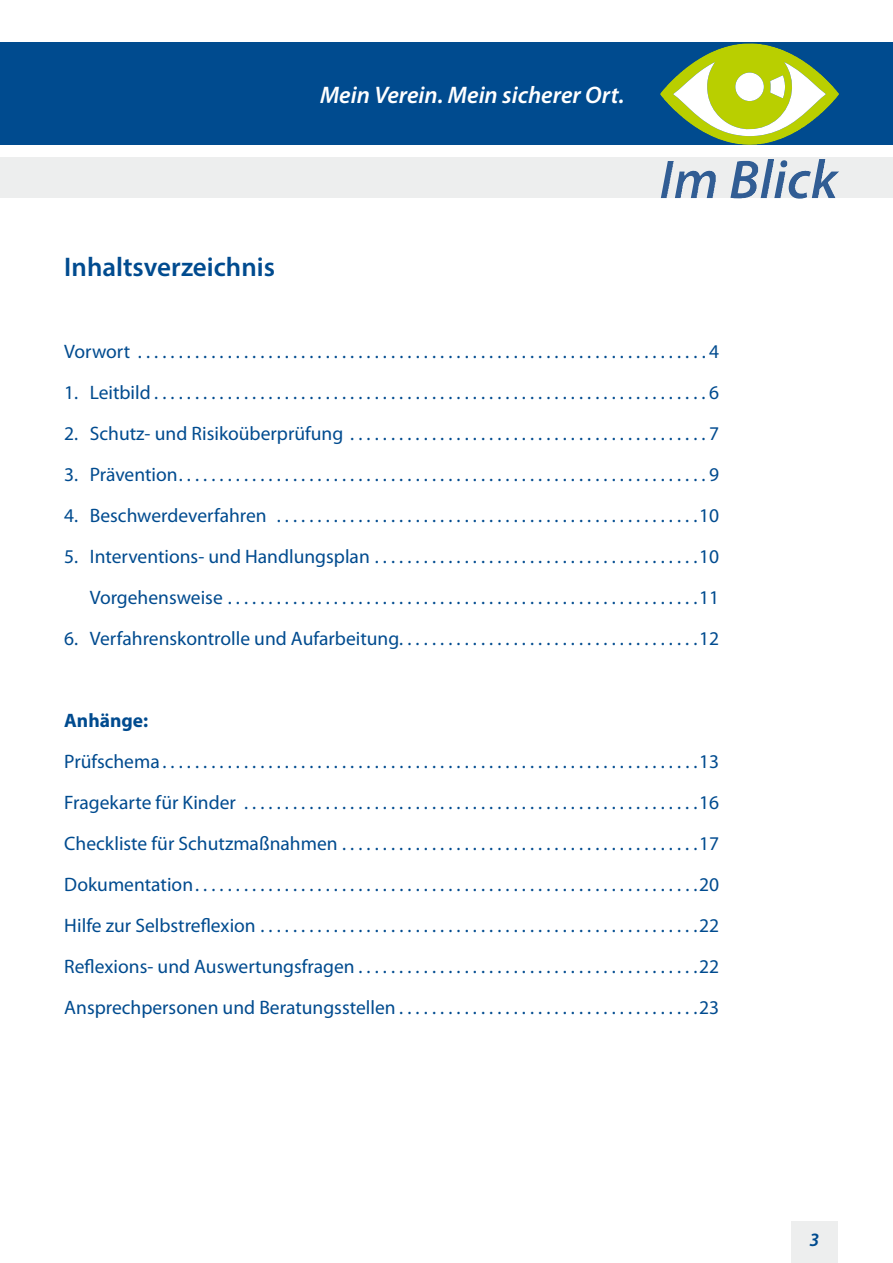
<style>
.page{position:relative;width:893px;height:1263px;background:#fff}
.page>*{position:absolute;margin:0;border:0;box-sizing:border-box;transform-origin:0 0}
.t1{font:italic 600 55.05px "Myriad Pro";color:#315d94}
.Inhalt{font:600 27px "Myriad Pro";color:#004b8f}
.t2{font:italic 600 24px "Myriad Pro";color:#fff}
.Inhalt-2{font:19.5px "Myriad Pro";color:#004b8f}
.Inhalt-3{font:700 19.5px "Myriad Pro";color:#004b8f}
.t3{font:italic 600 18.9px "Myriad Pro";color:#004b8f}
</style>
<div class="page">
<div style="left:0;top:158px;width:893px;height:40px;background:#edeeee"></div>
<div style="left:0;top:43px;width:893px;height:102px;background:#004b8f"></div>
<div style="left:791px;top:1221px;width:46px;height:42px;background:#edeeee"></div>
<svg style="left:660px;top:43px;width:116px;height:102px"></svg>
<p class="Inhalt" style="left:64px;top:249px;width:212px">Inhaltsverzeichnis</p>
<p class="t2" style="left:320px;top:79px;width:306px">Mein Verein. Mein sicherer Ort.</p>
<h1 class="t1" style="left:660px;top:150px;width:180px">Im Blick</h1>
<p class="Inhalt-2" style="left:64px;top:341px;width:656px">Vorwort . . . . . . . . . . . . . . . . . . . . . . . . . . . . . . . . . . . . . . . . . . . . . . . . . . . . . . . . . . . . . . . . . . . . . 4</p>
<p class="Inhalt-2" style="left:64px;top:382px;width:656px">1. Leitbild . . . . . . . . . . . . . . . . . . . . . . . . . . . . . . . . . . . . . . . . . . . . . . . . . . . . . . . . . . . . . . . . . . . 6</p>
<p class="Inhalt-2" style="left:64px;top:423px;width:656px">2. Schutz- und Risikoüberprüfung . . . . . . . . . . . . . . . . . . . . . . . . . . . . . . . . . . . . . . . . . . . 7</p>
<p class="Inhalt-2" style="left:64px;top:464px;width:656px">3. Prävention . . . . . . . . . . . . . . . . . . . . . . . . . . . . . . . . . . . . . . . . . . . . . . . . . . . . . . . . . . . . . . . . 9</p>
<p class="Inhalt-2" style="left:64px;top:505px;width:656px">4. Beschwerdeverfahren . . . . . . . . . . . . . . . . . . . . . . . . . . . . . . . . . . . . . . . . . . . . . . . . . . . 10</p>
<p class="Inhalt-2" style="left:64px;top:546px;width:656px">5. Interventions- und Handlungsplan . . . . . . . . . . . . . . . . . . . . . . . . . . . . . . . . . . . . . . . 10</p>
<p class="Inhalt-2" style="left:90px;top:587px;width:631px">Vorgehensweise . . . . . . . . . . . . . . . . . . . . . . . . . . . . . . . . . . . . . . . . . . . . . . . . . . . . . . . . . 11</p>
<p class="Inhalt-2" style="left:64px;top:628px;width:656px">6. Verfahrenskontrolle und Aufarbeitung.....................................12</p>
<p class="Inhalt-3" style="left:64px;top:708px;width:86px">Anhänge:</p>
<p class="Inhalt-2" style="left:64px;top:751px;width:656px">Prüfschema . . . . . . . . . . . . . . . . . . . . . . . . . . . . . . . . . . . . . . . . . . . . . . . . . . . . . . . . . . . . . . . . . 13</p>
<p class="Inhalt-2" style="left:64px;top:792px;width:656px">Fragekarte für Kinder . . . . . . . . . . . . . . . . . . . . . . . . . . . . . . . . . . . . . . . . . . . . . . . . . . . . . . . 16</p>
<p class="Inhalt-2" style="left:64px;top:833px;width:656px">Checkliste für Schutzmaßnahmen . . . . . . . . . . . . . . . . . . . . . . . . . . . . . . . . . . . . . . . . . . . 17</p>
<p class="Inhalt-2" style="left:64px;top:874px;width:656px">Dokumentation . . . . . . . . . . . . . . . . . . . . . . . . . . . . . . . . . . . . . . . . . . . . . . . . . . . . . . . . . . . . . 20</p>
<p class="Inhalt-2" style="left:64px;top:915px;width:656px">Hilfe zur Selbstreflexion . . . . . . . . . . . . . . . . . . . . . . . . . . . . . . . . . . . . . . . . . . . . . . . . . . . . . 22</p>
<p class="Inhalt-2" style="left:64px;top:956px;width:656px">Reflexions- und Auswertungsfragen . . . . . . . . . . . . . . . . . . . . . . . . . . . . . . . . . . . . . . . . . 22</p>
<p class="Inhalt-2" style="left:64px;top:997px;width:656px">Ansprechpersonen und Beratungsstellen . . . . . . . . . . . . . . . . . . . . . . . . . . . . . . . . . . . . 23</p>
<p class="t3" style="left:809px;top:1227px;width:11px">3</p>
</div>
